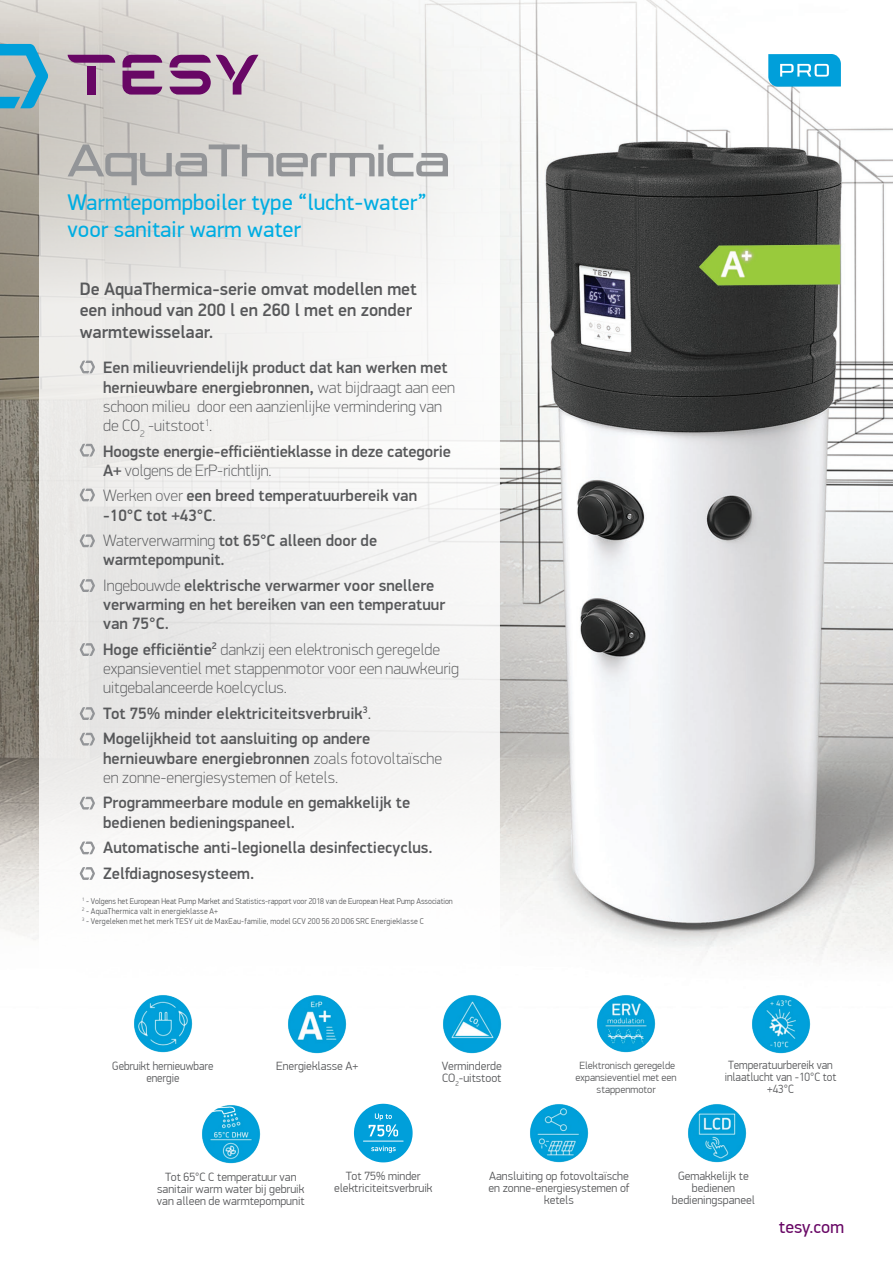
<style>
.page{position:relative;width:893px;height:1263px;background:#fff}
.page>*{position:absolute;margin:0;border:0;box-sizing:border-box;transform-origin:0 0}
.t1{font:22.8px/27.3px "PF Din Display Pro";color:#00ade2}
.t2{font:500 18px/21.6px "PF Din Display Pro";color:#57585a}
.t3{font:18px "PF Din Display Pro";color:#680765}
.t4{font:500 16.5px/19.2px "PF Din Display Pro";color:#57585a}
.t5{font:100 16.5px/19.2px "PF Din Display Pro";color:#57585a}
.t6{font:300 12px/12px "PF Din Display Pro";color:#57585a;text-align:center}
.t7{font:300 12px/12px "PF Din Display Pro";color:#57585a;text-align:center;scale:.95 1}
.t8{font:300 12px/12px "PF Din Display Pro";color:#57585a;text-align:center;scale:.94 1}
.t9{font:300 10.5px/12px "PF Din Display Pro";color:#57585a;text-align:center}
.h_Tba_stared{font:300 8.4px "PF Din Display Pro";letter-spacing:.015em;color:#57585a;scale:.94 1}
.s1{font-weight:500}
.s2{font-weight:100}
.s3{font-weight:300}
</style>
<div class="page">
<img style="left:0;top:0;width:893px;height:1026px">
<svg style="left:39px;top:9px;width:461px;height:1045px;fill:#f2f2f1"></svg>
<svg style="left:123px;top:55px;width:39px;height:40px;background:#93598e"></svg>
<div style="left:87px;top:66px;width:9px;height:29px;background:#680765"></div>
<svg style="left:68px;top:55px;width:47px;height:8px"></svg>
<svg style="left:170px;top:55px;width:88px;height:40px;background:#a97fa4"></svg>
<svg style="left:768px;top:54px;width:73px;height:33px;background:#23abde"></svg>
<svg style="left:68px;top:144px;width:380px;height:41px;background:#c8c8c6"></svg>
<svg style="left:80px;top:361px;width:15px;height:12px"></svg>
<svg style="left:80px;top:444px;width:15px;height:13px"></svg>
<svg style="left:80px;top:489px;width:15px;height:12px"></svg>
<svg style="left:80px;top:534px;width:15px;height:13px"></svg>
<svg style="left:80px;top:579px;width:15px;height:13px"></svg>
<svg style="left:80px;top:643px;width:15px;height:13px"></svg>
<svg style="left:80px;top:707px;width:15px;height:13px"></svg>
<svg style="left:80px;top:733px;width:15px;height:12px"></svg>
<svg style="left:80px;top:797px;width:15px;height:12px"></svg>
<svg style="left:80px;top:841px;width:15px;height:13px"></svg>
<svg style="left:80px;top:867px;width:15px;height:13px"></svg>
<img style="left:202px;top:1105px;width:58px;height:58px">
<img style="left:133px;top:994px;width:59px;height:59px">
<img style="left:288px;top:994px;width:59px;height:59px">
<img style="left:442px;top:994px;width:59px;height:59px">
<img style="left:597px;top:994px;width:59px;height:59px">
<img style="left:751px;top:994px;width:59px;height:59px">
<img style="left:530px;top:1104px;width:58px;height:59px">
<img style="left:688px;top:1104px;width:59px;height:59px">
<svg style="left:354px;top:1104px;width:59px;height:58px"></svg>
<svg style="left:0;top:44px;width:48px;height:64px;background:#71b0c4"></svg>
<p class="t1" style="left:68px;top:188px;width:360px">Warmtepompboiler type “lucht-water” voor sanitair warm water</p>
<p class="t2" style="left:80px;top:278px;width:339px">De AquaThermica-serie omvat modellen met een inhoud van 200 l en 260 l met en zonder warmtewisselaar.</p>
<p class="t5" style="left:103px;top:358px;width:353px"><span class="s1">Een milieuvriendelijk product dat kan werken met hernieuwbare energiebronnen,</span> wat bijdraagt aan een schoon milieu door een aanzienlijke vermindering van de CO<sub>2</sub> -uitstoot<sup>1</sup>.</p>
<p class="t4" style="left:103px;top:442px;width:349px">Hoogste energie-efficiëntieklasse in deze categorie<br>A+ <span class="s2">volgens de ErP-richtlijn.</span></p>
<p class="t4" style="left:103px;top:486px;width:315px"><span class="s2">Werken over</span> een breed temperatuurbereik van -10°С tot +43°С<span class="s3">.</span></p>
<p class="t4" style="left:103px;top:531px;width:275px"><span class="s2">Waterverwarming</span> tot 65°C alleen door de warmtepompunit.</p>
<p class="t4" style="left:103px;top:576px;width:344px"><span class="s2">Ingebouwde</span> elektrische verwarmer voor snellere verwarming en het bereiken van een temperatuur van 75°С.</p>
<p class="t5" style="left:103px;top:640px;width:357px"><span class="s1">Hoge efficiëntie</span><sup>2</sup> dankzij een elektronisch geregelde expansieventiel met stappenmotor voor een nauwkeurig uitgebalanceerde koelcyclus.</p>
<p class="t4" style="left:103px;top:704px;width:269px">Tot 75% minder elektriciteitsverbruik<sup>3</sup><span class="s3">.</span></p>
<p class="t4" style="left:103px;top:730px;width:340px">Mogelijkheid tot aansluiting op andere hernieuwbare energiebronnen <span class="s2">zoals fotovoltaïsche en zonne-energiesystemen of ketels.</span></p>
<p class="t4" style="left:103px;top:793px;width:308px">Programmeerbare module en gemakkelijk te bedienen bedieningspaneel.</p>
<p class="t4" style="left:103px;top:838px;width:331px">Automatische anti-legionella desinfectiecyclus.</p>
<p class="t4" style="left:103px;top:864px;width:152px">Zelfdiagnosesysteem.</p>
<p class="h_Tba_stared" style="left:82px;top:896px;width:396px"><sup>1</sup> - Volgens het European Heat Pump Market and Statistics-rapport voor 2018 van de European Heat Pump Association</p>
<p class="h_Tba_stared" style="left:82px;top:906px;width:146px"><sup>2</sup> - AquaThermica valt in energieklasse A+</p>
<p class="h_Tba_stared" style="left:82px;top:916px;width:365px"><sup>3</sup> - Vergeleken met het merk TESY uit de MaxEau-familie, model GCV 200 56 20 D06 SRC Energieklasse C</p>
<p class="t8" style="left:112px;top:1060px;width:109px">Gebruikt hernieuwbare energie</p>
<p class="t6" style="left:276px;top:1060px;width:84px">Energieklasse А+</p>
<p class="t6" style="left:442px;top:1060px;width:62px;text-align:left">Verminderde<br>CO<sub>2</sub>-uitstoot</p>
<p class="t9" style="left:576px;top:1060px;width:103px">Еlektronisch geregelde expansieventiel met een stappenmotor</p>
<p class="t7" style="left:725px;top:1059px;width:119px">Temperatuurbereik van inlaatlucht van -10°С tot +43°С</p>
<p class="t6" style="left:157px;top:1171px;width:149px">Tot 65°C С temperatuur van sanitair warm water bij gebruik van alleen de warmtepompunit</p>
<p class="t6" style="left:346px;top:1170px;width:76px">Tot 75% minder</p>
<p class="t6" style="left:334px;top:1182px;width:100px">elektriciteitsverbruik</p>
<p class="t6" style="left:488px;top:1170px;width:143px">Aansluiting op fotovoltaïsche en zonne-energiesystemen of ketels</p>
<p class="t6" style="left:678px;top:1170px;width:72px">Gemakkelijk te</p>
<p class="t6" style="left:692px;top:1182px;width:45px">bedienen</p>
<p class="t6" style="left:672px;top:1194px;width:85px">bedieningspaneel</p>
<p class="t3" style="left:779px;top:1216px;width:67px">tesy.com</p>
</div>
